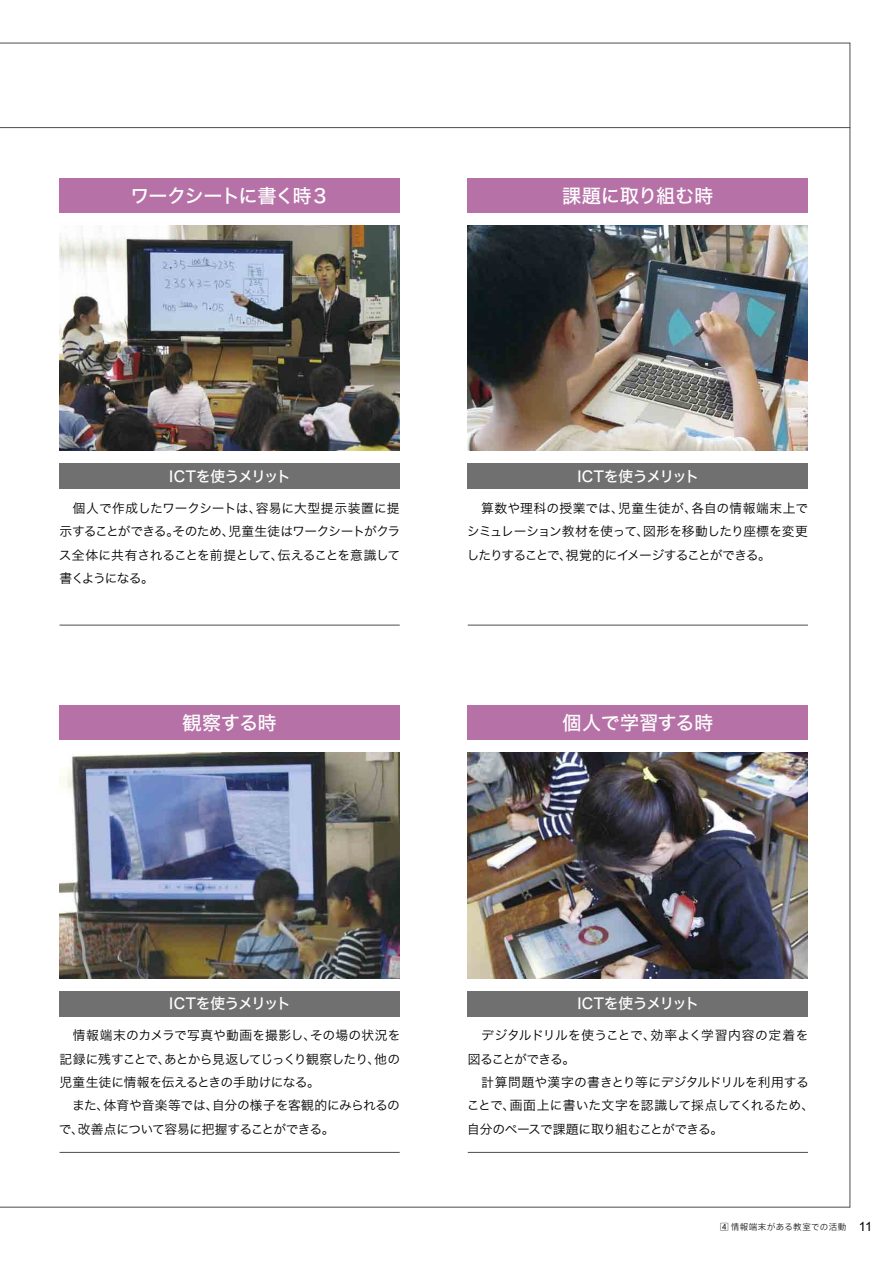
<style>
.page{position:relative;width:893px;height:1263px;background:#fff}
.page>*{position:absolute;margin:0;border:0;box-sizing:border-box;transform-origin:0 0}
.t1{font:19.2px "Hira Kaku Std N W5";letter-spacing:-.025em;color:#fff}
.t2{font:19.2px "Hira Kaku Std N W5";letter-spacing:-.06em;color:#fff}
.t3{font:19.2px "Hira Kaku Std N W5";letter-spacing:-.005em;color:#fff}
.t4{font:14.85px "Hira Kaku Std N W5";letter-spacing:-.045em;color:#fff}
.t5{font:12.75px/23.4px "Hira Kaku Std N W3";letter-spacing:-.025em;color:#000;text-align:justify}
.t6{font:300 8.55px "Axis Std";letter-spacing:.05em;color:#000}
.s1{font-family:"UD Shin Go Pro";font-weight:400}
.s2{font-family:"Arial";font-weight:400;font-size:12.75px}
</style>
<div class="page">
<img style="left:0;top:43px;width:850px;height:1165px">
<hr style="left:0;top:127px;width:850px;height:1px;background:#595858">
<h1 class="t2" style="left:130px;top:181px;width:201px">ワークシートに書く時３</h1>
<h1 class="t3" style="left:562px;top:181px;width:153px">課題に取り組む時</h1>
<p class="t4" style="left:169px;top:465px;width:123px">ICTを使うメリット</p>
<p class="t4" style="left:577px;top:465px;width:123px">ICTを使うメリット</p>
<p class="t5" style="left:59px;top:496px;width:343px">　個人で作成したワークシートは、容易に大型提示装置に提示することができる。そのため、児童生徒はワークシートがクラス全体に共有されることを前提として、伝えることを意識して書くようになる。</p>
<p class="t5" style="left:467px;top:496px;width:343px">　算数や理科の授業では、児童生徒が、各自の情報端末上でシミュレーション教材を使って、図形を移動したり座標を変更したりすることで、視覚的にイメージすることができる。</p>
<h1 class="t1" style="left:182px;top:708px;width:96px">観察する時</h1>
<h1 class="t1" style="left:562px;top:708px;width:152px">個人で学習する時</h1>
<p class="t4" style="left:169px;top:992px;width:123px">ICTを使うメリット</p>
<p class="t5" style="left:59px;top:1024px;width:343px;text-align:left">　情報端末のカメラで写真や動画を撮影し、その場の状況を記録に残すことで、あとから見返してじっくり観察したり、他の児童生徒に情報を伝えるときの手助けになる。<br>　また、体育や音楽等では、自分の様子を客観的にみられるので、改善点について容易に把握することができる。</p>
<p class="t4" style="left:577px;top:992px;width:123px">ICTを使うメリット</p>
<p class="t5" style="left:467px;top:1024px;width:349px;text-align:left">　デジタルドリルを使うことで、効率よく学習内容の定着を図ることができる。<br>　計算問題や漢字の書きとり等にデジタルドリルを利用することで、画面上に書いた文字を認識して採点してくれるため、自分のペースで課題に取り組むことができる。</p>
<p class="t6" style="left:720px;top:1220px;width:154px"><span class="s1">4</span> 情報端末がある教室での活動 <span class="s2">11</span></p>
</div>
